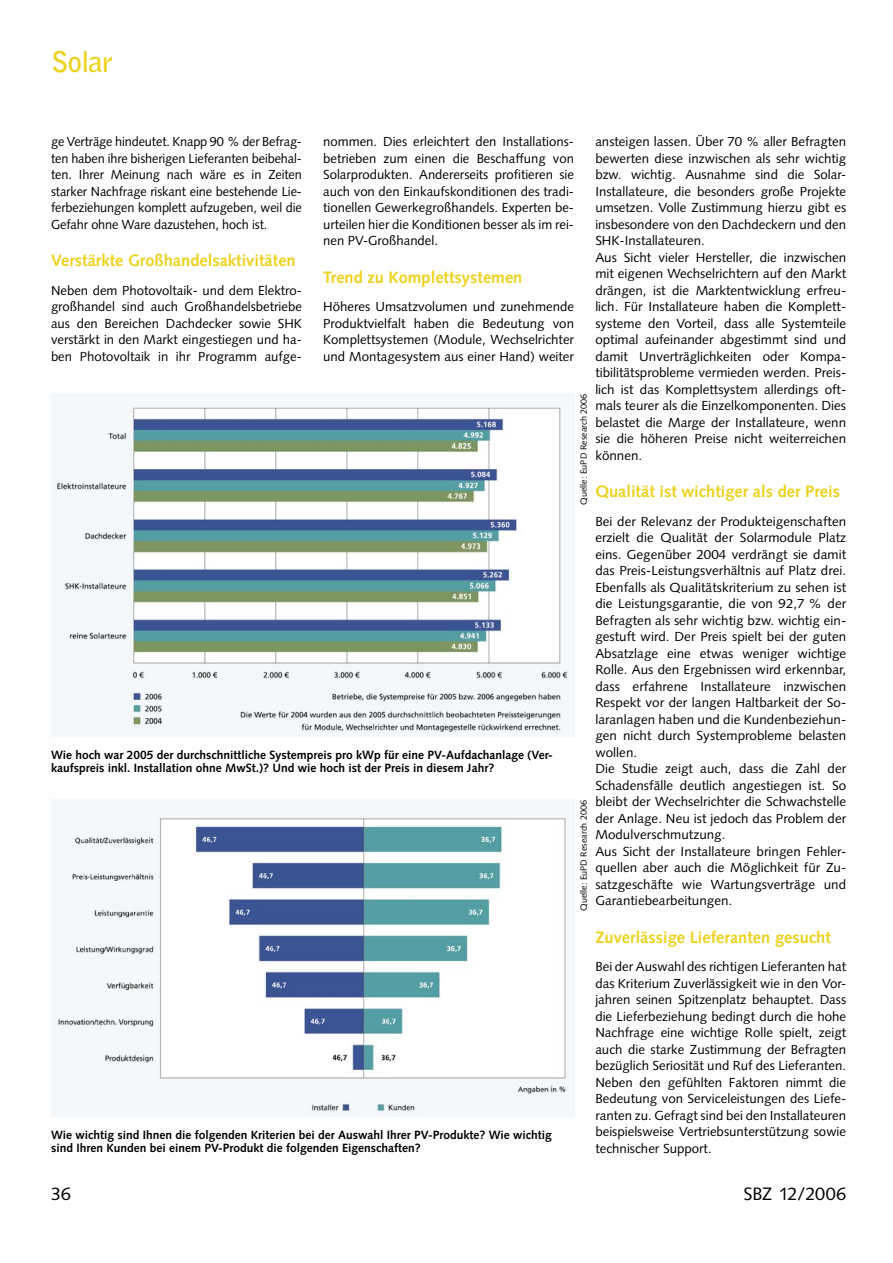
<style>
.page{position:relative;width:893px;height:1263px;background:#fff}
.page>*{position:absolute;margin:0;border:0;box-sizing:border-box;transform-origin:0 0}
.t1{font:700 28.5px "Bell Gothic Std";letter-spacing:-.025em;color:#ecd21c}
.t2{font:18px "Syntax LT Std";letter-spacing:-.01em;color:#000}
.SBZ_07-Zwischenüberschrift{font:700 16.5px "Syntax LT Std";color:#ecd21c}
.SBZ_05-Grundtext{font:13.2px/16.5px "Syntax LT Std";color:#000;text-align:justify}
.SBZ_12-Bildunterschrift{font:700 12px/13.5px "Syntax LT Std";color:#000}
.SBZ_18-Fotonachweis{font:9px "Syntax LT Std";color:#000}
</style>
<div class="page">
<img style="left:51px;top:394px;width:523px;height:343px">
<img style="left:51px;top:800px;width:523px;height:317px">
<h1 class="t1" style="left:51px;top:45px;width:64px">Solar</h1>
<p class="SBZ_05-Grundtext" style="left:595px;top:133px;width:252px">ansteigen lassen. Über 70 % aller Befragten bewerten diese inzwischen als sehr wichtig bzw. wichtig. Ausnahme sind die Solar-Installateure, die besonders große Projekte umsetzen. Volle Zustimmung hierzu gibt es insbesondere von den Dachdeckern und den SHK-Installateuren.</p>
<p class="SBZ_05-Grundtext" style="left:595px;top:249px;width:252px">Aus Sicht vieler Hersteller, die inzwischen mit eigenen Wechselrichtern auf den Markt drängen, ist die Marktentwicklung erfreu&shy;lich. Für Installateure haben die Komplett&shy;systeme den Vorteil, dass alle Systemteile optimal aufeinander abgestimmt sind und damit Unverträglichkeiten oder Kompa&shy;tibilitätsprobleme vermieden werden. Preis&shy;lich ist das Komplettsystem allerdings oft&shy;mals teurer als die Einzelkomponenten. Dies belastet die Marge der Installateure, wenn sie die höheren Preise nicht weiterreichen können.</p>
<p class="SBZ_07-Zwischenüberschrift" style="left:595px;top:482px;width:246px">Qualität ist wichtiger als der Preis</p>
<p class="SBZ_05-Grundtext" style="left:595px;top:513px;width:252px">Bei der Relevanz der Produkteigenschaften erzielt die Qualität der Solarmodule Platz eins. Gegenüber 2004 verdrängt sie damit das Preis-Leistungsverhältnis auf Platz drei.<br>Ebenfalls als Qualitätskriterium zu sehen ist die Leistungsgarantie, die von 92,7 % der Befragten als sehr wichtig bzw. wichtig ein&shy;gestuft wird. Der Preis spielt bei der guten Absatzlage eine etwas weniger wichtige Rolle. Aus den Ergebnissen wird erkennbar, dass erfahrene Installateure inzwischen Respekt vor der langen Haltbarkeit der So&shy;laranlagen haben und die Kundenbeziehun&shy;gen nicht durch Systemprobleme belasten wollen.</p>
<p class="SBZ_05-Grundtext" style="left:595px;top:760px;width:252px">Die Studie zeigt auch, dass die Zahl der Schadensfälle deutlich angestiegen ist. So bleibt der Wechselrichter die Schwachstelle der Anlage. Neu ist jedoch das Problem der Modulverschmutzung.</p>
<p class="SBZ_05-Grundtext" style="left:595px;top:843px;width:252px">Aus Sicht der Installateure bringen Fehler&shy;quellen aber auch die Möglichkeit für Zu&shy;satzgeschäfte wie Wartungsverträge und Garantiebearbeitungen.</p>
<p class="SBZ_07-Zwischenüberschrift" style="left:595px;top:927px;width:237px">Zuverlässige Lieferanten gesucht</p>
<p class="SBZ_05-Grundtext" style="left:595px;top:958px;width:252px">Bei der Auswahl des richtigen Lieferanten hat das Kriterium Zuverlässigkeit wie in den Vor&shy;jahren seinen Spitzenplatz behauptet. Dass die Lieferbeziehung bedingt durch die hohe Nachfrage eine wichtige Rolle spielt, zeigt auch die starke Zustimmung der Befragten bezüglich Seriosität und Ruf des Lieferanten.<br>Neben den gefühlten Faktoren nimmt die Bedeutung von Serviceleistungen des Liefe&shy;ranten zu. Gefragt sind bei den Installateuren beispielsweise Vertriebsunterstützung sowie technischer Support.</p>
<p class="SBZ_05-Grundtext" style="left:51px;top:133px;width:252px">ge Verträge hindeutet. Knapp 90 % der Befrag&shy;ten haben ihre bisherigen Lieferanten beibehal&shy;ten. Ihrer Meinung nach wäre es in Zeiten starker Nachfrage riskant eine bestehende Lie&shy;ferbeziehungen komplett aufzugeben, weil die Gefahr ohne Ware dazustehen, hoch ist.</p>
<p class="SBZ_07-Zwischenüberschrift" style="left:51px;top:251px;width:246px">Verstärkte Großhandelsaktivitäten</p>
<p class="SBZ_05-Grundtext" style="left:51px;top:282px;width:252px">Neben dem Photovoltaik- und dem Elektro&shy;großhandel sind auch Großhandelsbetriebe aus den Bereichen Dachdecker sowie SHK verstärkt in den Markt eingestiegen und ha&shy;ben Photovoltaik in ihr Programm aufge-</p>
<p class="SBZ_05-Grundtext" style="left:323px;top:133px;width:252px">nommen. Dies erleichtert den Installations&shy;betrieben zum einen die Beschaffung von Solarprodukten. Andererseits profitieren sie auch von den Einkaufskonditionen des tradi&shy;tionellen Gewerkegroßhandels. Experten be&shy;urteilen hier die Konditionen besser als im rei&shy;nen PV-Großhandel.</p>
<p class="SBZ_07-Zwischenüberschrift" style="left:323px;top:267px;width:201px">Trend zu Komplettsystemen</p>
<p class="SBZ_05-Grundtext" style="left:323px;top:298px;width:252px">Höheres Umsatzvolumen und zunehmende Produktvielfalt haben die Bedeutung von Komplettsystemen (Module, Wechselrichter und Montagesystem aus einer Hand) weiter</p>
<p class="SBZ_18-Fotonachweis" style="left:578px;top:504px;width:112px;rotate:-90deg">Quelle: EuPD Research 2006</p>
<p class="SBZ_12-Bildunterschrift" style="left:51px;top:748px;width:503px">Wie hoch war 2005 der durchschnittliche Systempreis pro kWp für eine PV-Aufdachanlage (Ver&shy;kaufspreis inkl. Installation ohne MwSt.)? Und wie hoch ist der Preis in diesem Jahr?</p>
<p class="SBZ_18-Fotonachweis" style="left:578px;top:911px;width:112px;rotate:-90deg">Quelle: EuPD Research 2006</p>
<p class="SBZ_12-Bildunterschrift" style="left:51px;top:1128px;width:502px">Wie wichtig sind Ihnen die folgenden Kriterien bei der Auswahl Ihrer PV-Produkte? Wie wichtig sind Ihren Kunden bei einem PV-Produkt die folgenden Eigenschaften?</p>
<h2 class="t2" style="left:51px;top:1183px;width:21px">36</h2>
<h2 class="t2" style="left:743px;top:1183px;width:104px">SBZ 12/2006</h2>
</div>
